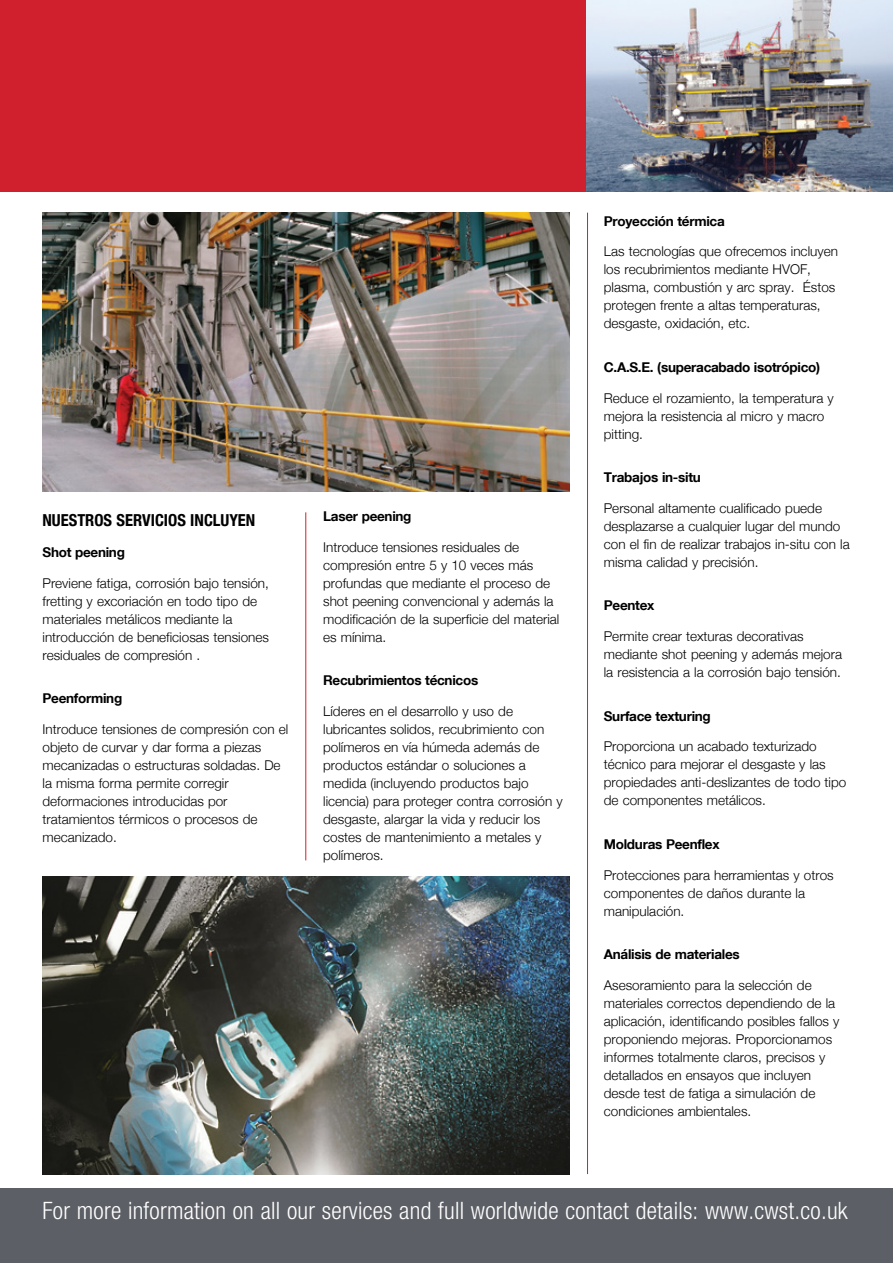
<style>
.page{position:relative;width:893px;height:1263px;background:#fff}
.page>*{position:absolute;margin:0;border:0;box-sizing:border-box;transform-origin:0 0}
.t1{font:300 condensed 24px "Helvetica Neue LT Com";letter-spacing:.01em;color:#fff}
.t2{font:700 condensed 16.5px "Helvetica Neue LT Com";color:#000}
.t3{font:300 13.5px/18px "Helvetica Neue";color:#000}
.t4{font:700 13.5px "Helvetica Neue LT Com";letter-spacing:-.02em;color:#000}
</style>
<div class="page">
<img style="left:43px;top:876px;width:527px;height:298px">
<img style="left:43px;top:213px;width:527px;height:278px">
<div style="left:0;top:1188px;width:893px;height:75px;background:#5c5f65"></div>
<div style="left:0;top:0;width:893px;height:191px;background:#d0202e"></div>
<img style="left:586px;top:0;width:307px;height:191px">
<hr style="left:305px;top:512px;width:1px;height:348px;background:#d0202e">
<hr style="left:587px;top:213px;width:1px;height:961px;background:#d0202e">
<p class="t2" style="left:43px;top:510px;width:214px">NUESTROS SERVICIOS INCLUYEN</p>
<p class="t4" style="left:43px;top:543px;width:84px">Shot peening</p>
<p class="t3" style="left:43px;top:573px;width:228px">Previene fatiga, corrosión bajo tensión, fretting y excoriación en todo tipo de materiales metálicos mediante la introducción de beneficiosas tensiones residuales de compresión .</p>
<p class="t4" style="left:43px;top:690px;width:81px">Peenforming</p>
<p class="t3" style="left:43px;top:719px;width:247px">Introduce tensiones de compresión con el objeto de curvar y dar forma a piezas mecanizadas o estructuras soldadas. De la misma forma permite corregir deformaciones introducidas por tratamientos térmicos o procesos de mecanizado.</p>
<p class="t4" style="left:323px;top:508px;width:90px">Laser peening</p>
<p class="t3" style="left:323px;top:537px;width:238px">Introduce tensiones residuales de compresión entre 5 y 10 veces más profundas que mediante el proceso de shot peening convencional y además la modificación de la superficie del material es mínima.</p>
<p class="t4" style="left:323px;top:672px;width:157px">Recubrimientos técnicos</p>
<p class="t3" style="left:323px;top:701px;width:241px">Líderes en el desarrollo y uso de lubricantes solidos, recubrimiento con polímeros en vía húmeda además de productos estándar o soluciones a medida (incluyendo productos bajo licencia) para proteger contra corrosión y desgaste, alargar la vida y reducir los costes de mantenimiento a metales y polímeros.</p>
<p class="t4" style="left:604px;top:212px;width:123px">Proyección térmica</p>
<p class="t3" style="left:604px;top:241px;width:236px">Las tecnologías que ofrecemos incluyen los recubrimientos mediante HVOF, plasma, combustión y arc spray. Éstos protegen frente a altas temperaturas, desgaste, oxidación, etc.</p>
<p class="t4" style="left:604px;top:358px;width:218px">C.A.S.E. (superacabado isotrópico)</p>
<p class="t3" style="left:604px;top:388px;width:231px">Reduce el rozamiento, la temperatura y mejora la resistencia al micro y macro pitting.</p>
<p class="t4" style="left:604px;top:469px;width:99px">Trabajos in-situ</p>
<p class="t3" style="left:604px;top:498px;width:247px">Personal altamente cualificado puede desplazarse a cualquier lugar del mundo con el fin de realizar trabajos in-situ con la misma calidad y precisión.</p>
<p class="t4" style="left:604px;top:597px;width:52px">Peentex</p>
<p class="t3" style="left:604px;top:626px;width:240px">Permite crear texturas decorativas mediante shot peening y además mejora la resistencia a la corrosión bajo tensión.</p>
<p class="t4" style="left:604px;top:707px;width:109px">Surface texturing</p>
<p class="t3" style="left:604px;top:736px;width:244px">Proporciona un acabado texturizado técnico para mejorar el desgaste y las propiedades anti-deslizantes de todo tipo de componentes metálicos.</p>
<p class="t4" style="left:604px;top:835px;width:117px">Molduras Peenflex</p>
<p class="t3" style="left:604px;top:865px;width:231px">Protecciones para herramientas y otros componentes de daños durante la manipulación.</p>
<p class="t4" style="left:604px;top:946px;width:137px">Análisis de materiales</p>
<p class="t3" style="left:604px;top:975px;width:237px">Asesoramiento para la selección de materiales correctos dependiendo de la aplicación, identificando posibles fallos y proponiendo mejoras. Proporcionamos informes totalmente claros, precisos y detallados en ensayos que incluyen desde test de fatiga a simulación de condiciones ambientales.</p>
<h1 class="t1" style="left:43px;top:1197px;width:807px">For more information on all our services and full worldwide contact details: www.cwst.co.uk</h1>
</div>
